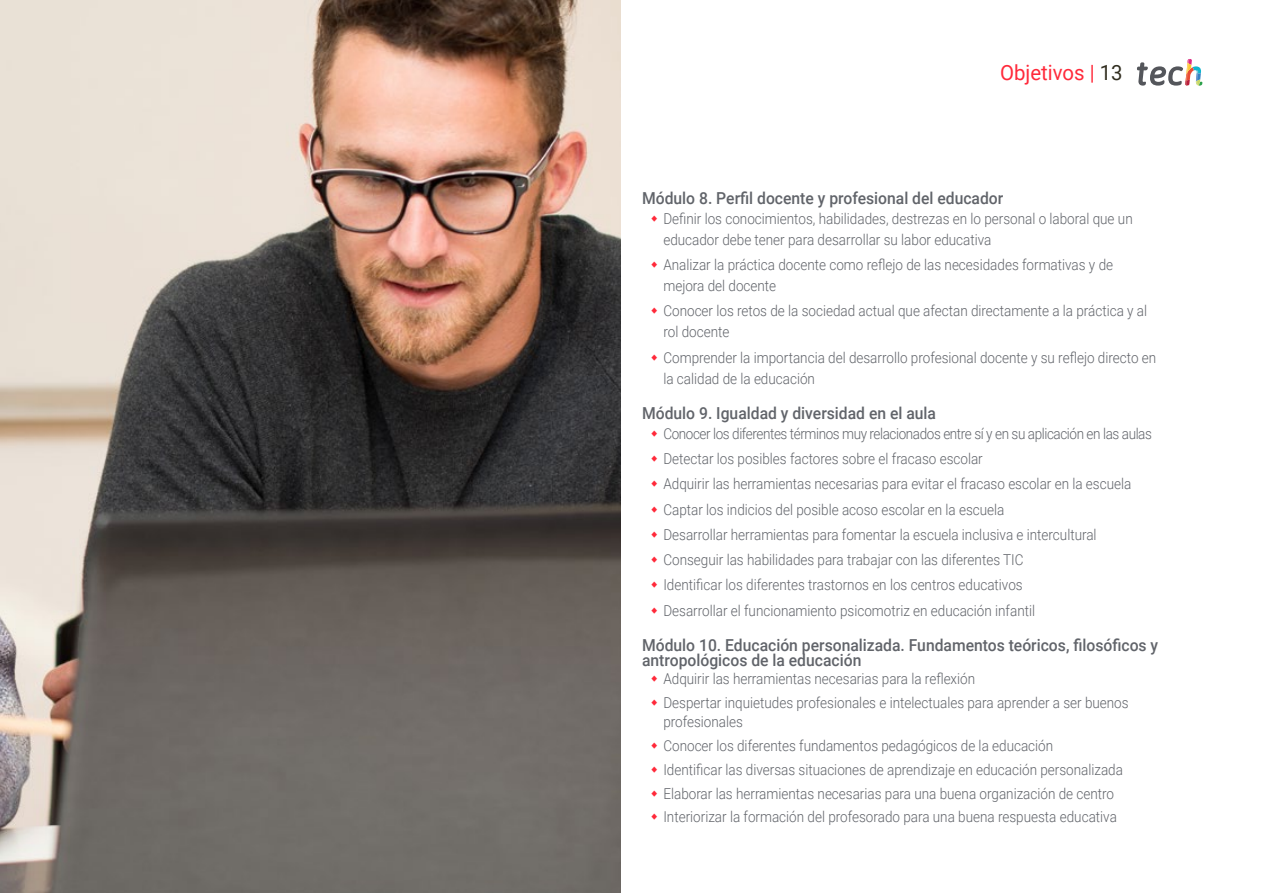
<style>
.page{position:relative;width:1263px;height:893px;background:#fff}
.page>*{position:absolute;margin:0;border:0;box-sizing:border-box;transform-origin:0 0}
.t1{font:21px "Roboto";color:#ff293a}
.t2{font:500 16.5px/15px "Roboto";color:#61646a;scale:.95 1}
.t3{font:300 15px/25.2px "Roboto";color:#61646a;scale:.9 1}
.s1{color:#312e20}
</style>
<div class="page">
<svg style="left:1137px;top:59px;width:65px;height:27px"></svg>
<img style="left:0;top:0;width:621px;height:893px">
<h1 class="t1" style="left:1000px;top:57px;width:124px">Objetivos | <span class="s1">13</span></h1>
<p class="t2" style="left:642px;top:190px;width:382px">Módulo 8. Perfil docente y profesional del educador</p>
<p class="t3" style="left:663px;top:207px;width:523px;line-height:21px">Definir los conocimientos, habilidades, destrezas en lo personal o laboral que un educador debe tener para desarrollar su labor educativa</p>
<p class="t3" style="left:663px;top:254px;width:501px;line-height:21px">Analizar la práctica docente como reflejo de las necesidades formativas y de mejora del docente</p>
<p class="t3" style="left:663px;top:300px;width:539px;line-height:21px">Conocer los retos de la sociedad actual que afectan directamente a la práctica y al rol docente</p>
<p class="t3" style="left:663px;top:346px;width:549px;line-height:21px">Comprender la importancia del desarrollo profesional docente y su reflejo directo en la calidad de la educación</p>
<p class="t2" style="left:642px;top:405px;width:311px">Módulo 9. Igualdad y diversidad en el aula</p>
<p class="t3" style="left:663px;top:420px;width:544px">Conocer los diferentes términos muy relacionados entre sí y en su aplicación en las aulas Detectar los posibles factores sobre el fracaso escolar<br>Adquirir las herramientas necesarias para evitar el fracaso escolar en la escuela Captar los indicios del posible acoso escolar en la escuela<br>Desarrollar herramientas para fomentar la escuela inclusiva e intercultural Conseguir las habilidades para trabajar con las diferentes TIC<br>Identificar los diferentes trastornos en los centros educativos<br>Desarrollar el funcionamiento psicomotriz en educación infantil</p>
<p class="t2" style="left:642px;top:637px;width:545px">Módulo 10. Educación personalizada. Fundamentos teóricos, filosóficos y antropológicos de la educación</p>
<p class="t3" style="left:663px;top:666px;width:518px;line-height:23.7px">Adquirir las herramientas necesarias para la reflexión<br>Despertar inquietudes profesionales e intelectuales para aprender a ser buenos</p>
<p class="t3" style="left:663px;top:710px;width:512px;line-height:23.7px">profesionales<br>Conocer los diferentes fundamentos pedagógicos de la educación<br>Identificar las diversas situaciones de aprendizaje en educación personalizada Elaborar las herramientas necesarias para una buena organización de centro Interiorizar la formación del profesorado para una buena respuesta educativa</p>
</div>
